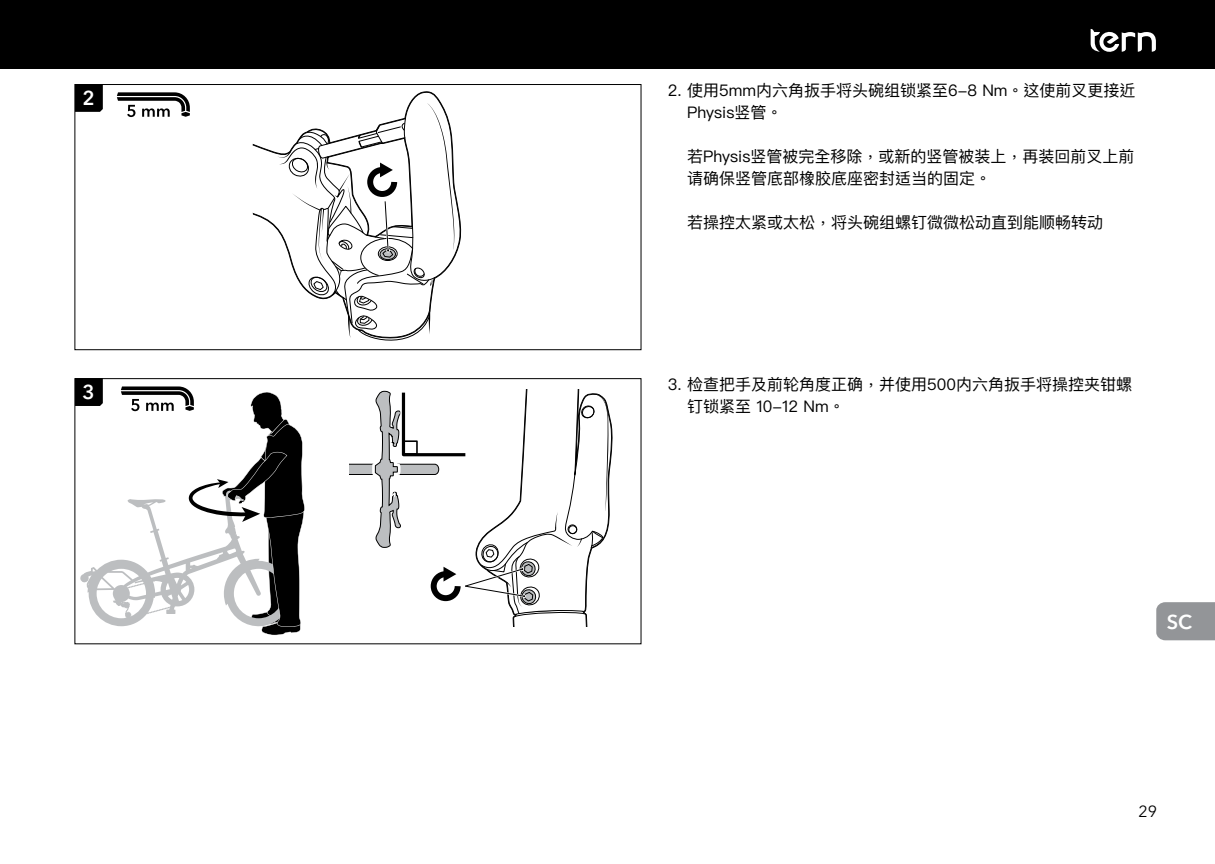
<style>
.page{position:relative;width:1215px;height:864px;background:#fff}
.page>*{position:absolute;margin:0;border:0;box-sizing:border-box;transform-origin:0 0}
.t1{font:600 20px "Avenir Next LT Pro";color:#fff}
.t2{font:16px/22px "Ping Fang TC";color:#000}
.t3{font:16px "Avenir Next LT Pro";color:#000}
</style>
<div class="page">
<div style="left:1156px;top:602px;width:59px;height:38px;background:#939598"></div>
<div style="left:12px;top:0;width:1203px;height:69px;background:#000"></div>
<div style="left:0;top:0;width:12px;height:69px;background:#000"></div>
<svg style="left:1090px;top:29px;width:66px;height:23px"></svg>
<svg style="left:253px;top:91px;width:209px;height:168px"></svg>
<svg style="left:277px;top:103px;width:177px;height:238px"></svg>
<div style="left:74px;top:84px;width:567px;height:266px;border:1px solid #000"></div>
<svg style="left:117px;top:92px;width:73px;height:25px"></svg>
<svg style="left:75px;top:84px;width:28px;height:28px"></svg>
<div style="left:80px;top:86px;width:18px;height:22px;background:#000"></div>
<svg style="left:350px;top:389px;width:263px;height:237px"></svg>
<svg style="left:75px;top:378px;width:230px;height:258px"></svg>
<div style="left:80px;top:380px;width:18px;height:22px;background:#000"></div>
<p class="t1" style="left:83px;top:86px;width:14px">2</p>
<p class="t1" style="left:83px;top:379px;width:14px">3</p>
<p class="t2" style="left:687px;top:79px;width:450px;text-indent:-19px">2. 使用5mm内六角扳手将头碗组锁紧至6-8 Nm。这使前叉更接近<br>Physis竖管。</p>
<p class="t2" style="left:687px;top:145px;width:449px">若Physis竖管被完全移除，或新的竖管被装上，再装回前叉上前请确保竖管底部橡胶底座密封适当的固定。</p>
<p class="t2" style="left:687px;top:211px;width:417px">若操控太紧或太松，将头碗组螺钉微微松动直到能顺畅转动</p>
<p class="t2" style="left:687px;top:372px;width:446px;text-indent:-19px">3. 检查把手及前轮角度正确，并使用500内六角扳手将操控夹钳螺钉锁紧至 10-12 Nm。</p>
<p class="t1" style="left:1166px;top:609px;width:27px">SC</p>
<p class="t3" style="left:1138px;top:801px;width:20px">29</p>
</div>
